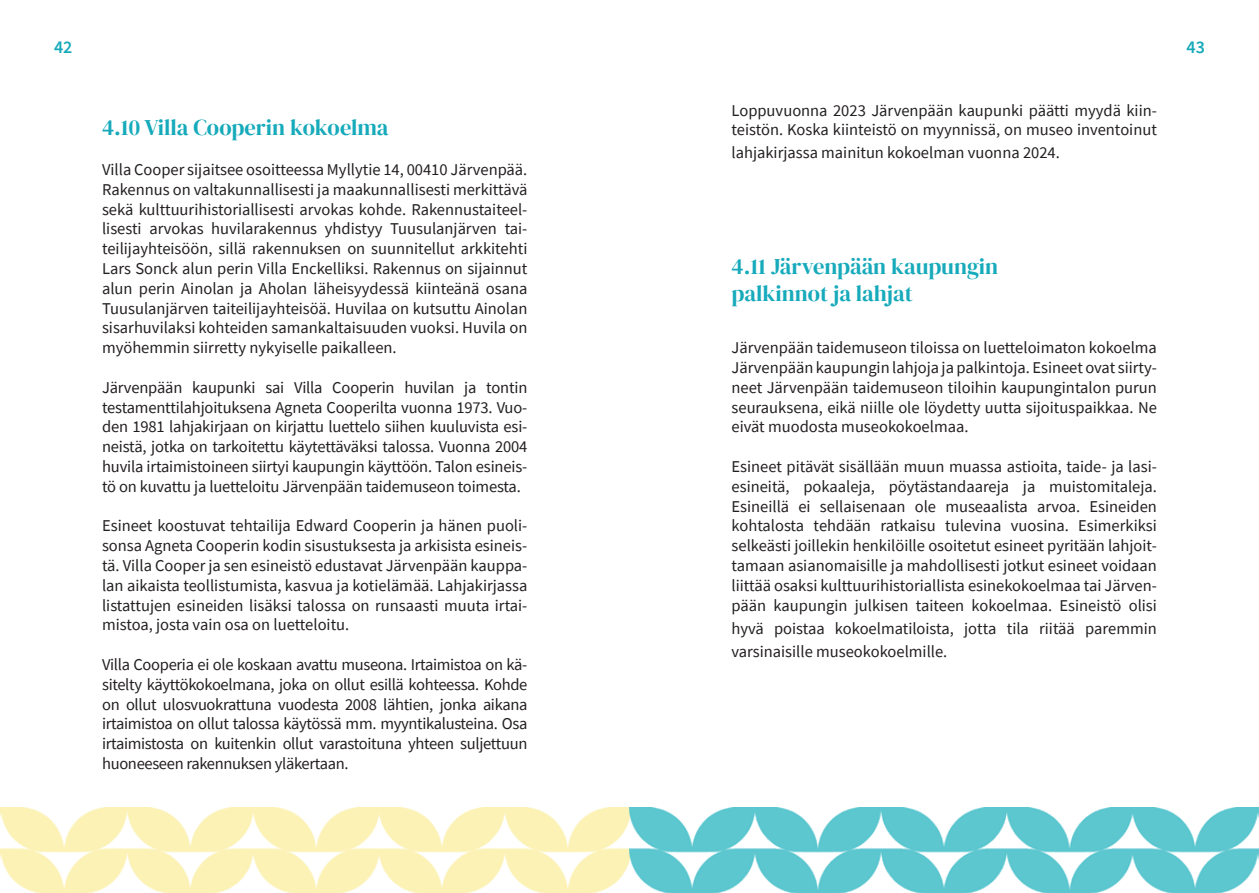
<style>
.page{position:relative;width:1259px;height:893px;background:#fff}
.page>*{position:absolute;margin:0;border:0;box-sizing:border-box;transform-origin:0 0}
.t1{font:22.5px "DM Serif Display";color:#16aabb}
.t2{font:600 18px "Source Sans Pro";color:#16aabb}
.t3{font:16.5px/19.8px "Source Sans Pro";color:#231f20;text-align:justify}
</style>
<div class="page">
<img style="left:0;top:808px;width:1259px;height:85px">
<p class="t2" style="left:54px;top:35px;width:20px">42</p>
<p class="t2" style="left:1186px;top:35px;width:20px">43</p>
<p class="t1" style="left:102px;top:115px;width:288px">4.10 Villa Cooperin kokoelma</p>
<p class="t3" style="left:102px;top:159px;width:427px">Villa Cooper sijaitsee osoitteessa Myllytie 14, 00410 Järvenpää.<br>Rakennus on valtakunnallisesti ja maakunnallisesti merkittävä sekä kulttuurihistoriallisesti arvokas kohde. Rakennustaiteel&shy;lisesti arvokas huvilarakennus yhdistyy Tuusulanjärven tai&shy;teilijayhteisöön, sillä rakennuksen on suunnitellut arkkitehti Lars Sonck alun perin Villa Enckelliksi. Rakennus on sijainnut alun perin Ainolan ja Aholan läheisyydessä kiinteänä osana Tuusulanjärven taiteilijayhteisöä. Huvilaa on kutsuttu Ainolan sisarhuvilaksi kohteiden samankaltaisuuden vuoksi. Huvila on myöhemmin siirretty nykyiselle paikalleen.</p>
<p class="t3" style="left:102px;top:377px;width:427px">Järvenpään kaupunki sai Villa Cooperin huvilan ja tontin testamenttilahjoituksena Agneta Cooperilta vuonna 1973. Vuo&shy;den 1981 lahjakirjaan on kirjattu luettelo siihen kuuluvista esi&shy;neistä, jotka on tarkoitettu käytettäväksi talossa. Vuonna 2004 huvila irtaimistoineen siirtyi kaupungin käyttöön. Talon esineis&shy;tö on kuvattu ja luetteloitu Järvenpään taidemuseon toimesta.</p>
<p class="t3" style="left:102px;top:516px;width:427px">Esineet koostuvat tehtailija Edward Cooperin ja hänen puoli&shy;sonsa Agneta Cooperin kodin sisustuksesta ja arkisista esineis&shy;tä. Villa Cooper ja sen esineistö edustavat Järvenpään kauppa&shy;lan aikaista teollistumista, kasvua ja kotielämää. Lahjakirjassa listattujen esineiden lisäksi talossa on runsaasti muuta irtai&shy;mistoa, josta vain osa on luetteloitu.</p>
<p class="t3" style="left:102px;top:654px;width:427px">Villa Cooperia ei ole koskaan avattu museona. Irtaimistoa on kä&shy;sitelty käyttökokoelmana, joka on ollut esillä kohteessa. Kohde on ollut ulosvuokrattuna vuodesta 2008 lähtien, jonka aikana irtaimistoa on ollut talossa käytössä mm. myyntikalusteina. Osa irtaimistosta on kuitenkin ollut varastoituna yhteen suljettuun huoneeseen rakennuksen yläkertaan.</p>
<p class="t3" style="left:731px;top:100px;width:427px">Loppuvuonna 2023 Järvenpään kaupunki päätti myydä kiin&shy;teistön. Koska kiinteistö on myynnissä, on museo inventoinut</p>
<p class="t3" style="left:731px;top:143px;width:330px">lahjakirjassa mainitun kokoelman vuonna 2024.</p>
<p class="t1" style="left:731px;top:253px;width:268px">4.11 Järvenpään kaupungin</p>
<p class="t1" style="left:731px;top:280px;width:183px">palkinnot ja lahjat</p>
<p class="t3" style="left:731px;top:338px;width:427px">Järvenpään taidemuseon tiloissa on luetteloimaton kokoelma Järvenpään kaupungin lahjoja ja palkintoja. Esineet ovat siirty&shy;neet Järvenpään taidemuseon tiloihin kaupungintalon purun</p>
<p class="t3" style="left:731px;top:397px;width:427px">seurauksena, eikä niille ole löydetty uutta sijoituspaikkaa. Ne eivät muodosta museokokoelmaa.</p>
<p class="t3" style="left:731px;top:456px;width:427px">Esineet pitävät sisällään muun muassa astioita, taide- ja lasi&shy;esineitä, pokaaleja, pöytästandaareja ja muistomita leja.<br>Esineillä ei sellaisenaan ole museaalista arvoa. Esineiden kohtalosta tehdään ratkaisu tulevina vuosina. Esimerkiksi selkeästi joillekin henkilöille osoitetut esineet pyritään lahjoit&shy;tamaan asianomaisille ja mahdollisesti jotkut esineet voidaan liittää osaksi kulttuurihistoriallista esinekokoelmaa tai Järven&shy;pään kaupungin julkisen taiteen kokoelmaa. Esineistö olisi</p>
<p class="t3" style="left:731px;top:616px;width:427px;line-height:23.1px">hyvä poistaa kokoelmatiloista, jotta tila riitää paremmin varsinaisille museokokoelmille.</p>
</div>
